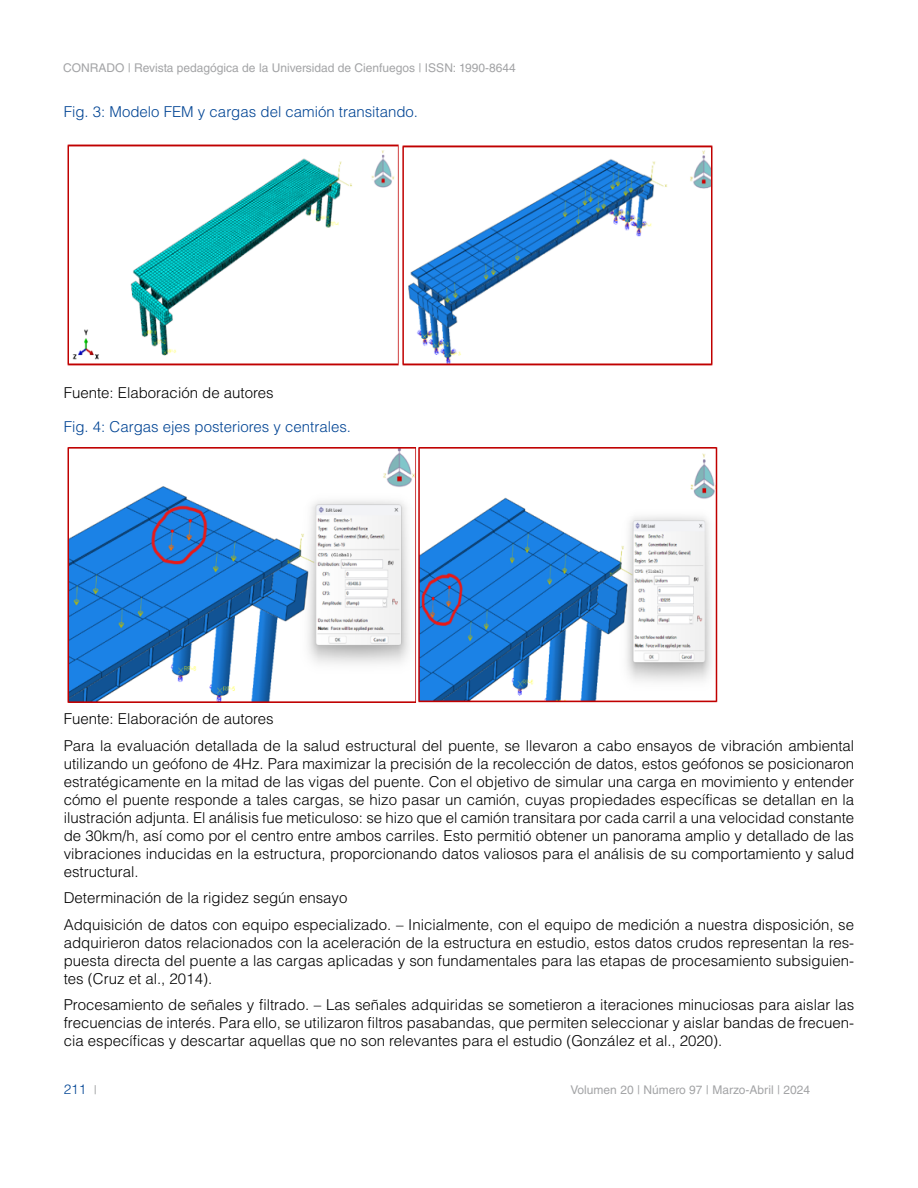
<style>
.page{position:relative;width:918px;height:1188px;background:#fff}
.page>*{position:absolute;margin:0;border:0;box-sizing:border-box;transform-origin:0 0}
.t1{font:300 15px/18px "Helvetica LT Std";color:#000;text-align:justify}
.t2{font:300 15px "Helvetica LT Std";color:#004494}
.t3{font:300 13.5px "Helvetica LT Std";color:#004494}
.t4{font:12px "Helvetica LT Std";color:#a3a4a6}
.s1{font-weight:400;font-size:12px;color:#a3a4a6}
</style>
<div class="page">
<img style="left:67px;top:144px;width:646px;height:222px">
<img style="left:67px;top:447px;width:651px;height:256px">
<p class="t4" style="left:63px;top:61px;width:454px">CONRADO | Revista pedagógica de la Universidad de Cienfuegos | ISSN: 1990-8644</p>
<p class="t2" style="left:64px;top:102px;width:356px">Fig. 3: Modelo FEM y cargas del camión transitando.</p>
<p class="t1" style="left:64px;top:384px;width:211px">Fuente: Elaboración de autores</p>
<p class="t2" style="left:64px;top:417px;width:289px">Fig. 4: Cargas ejes posteriores y centrales.</p>
<p class="t1" style="left:64px;top:705px;width:792px;line-height:26.5px">Fuente: Elaboración de autores<br>Para la evaluación detallada de la salud estructural del puente, se llevaron a cabo ensayos de vibración ambiental</p>
<p class="t1" style="left:64px;top:754px;width:792px">utilizando un geófono de 4Hz. Para maximizar la precisión de la recolección de datos, estos geófonos se posicionaron estratégicamente en la mitad de las vigas del puente. Con el objetivo de simular una carga en movimiento y entender cómo el puente responde a tales cargas, se hizo pasar un camión, cuyas propiedades específicas se detallan en la ilustración adjunta. El análisis fue meticuloso: se hizo que el camión transitara por cada carril a una velocidad constante de 30km/h, así como por el centro entre ambos carriles. Esto permitió obtener un panorama amplio y detallado de las vibraciones inducidas en la estructura, proporcionando datos valiosos para el análisis de su comportamiento y salud estructural.</p>
<p class="t1" style="left:64px;top:884px;width:792px;line-height:26.5px">Determinación de la rigidez según ensayo<br>Adquisición de datos con equipo especializado. – Inicialmente, con el equipo de medición a nuestra disposición, se</p>
<p class="t1" style="left:64px;top:933px;width:792px">adquirieron datos relacionados con la aceleración de la estructura en estudio, estos datos crudos representan la res&shy;puesta directa del puente a las cargas aplicadas y son fundamentales para las etapas de procesamiento subsiguien&shy;tes (Cruz et al., 2014).</p>
<p class="t1" style="left:64px;top:996px;width:792px">Procesamiento de señales y filtrado. – Las señales adquiridas se sometieron a iteraciones minuciosas para aislar las frecuencias de interés. Para ello, se utilizaron filtros pasabandas, que permiten seleccionar y aislar bandas de frecuen&shy;cia específicas y descartar aquellas que no son relevantes para el estudio (González et al., 2020).</p>
<p class="t3" style="left:64px;top:1081px;width:35px">211 <span class="s1">|</span></p>
<p class="t4" style="left:571px;top:1083px;width:241px">Volumen 20 | Número 97 | Marzo-Abril | 2024</p>
</div>
